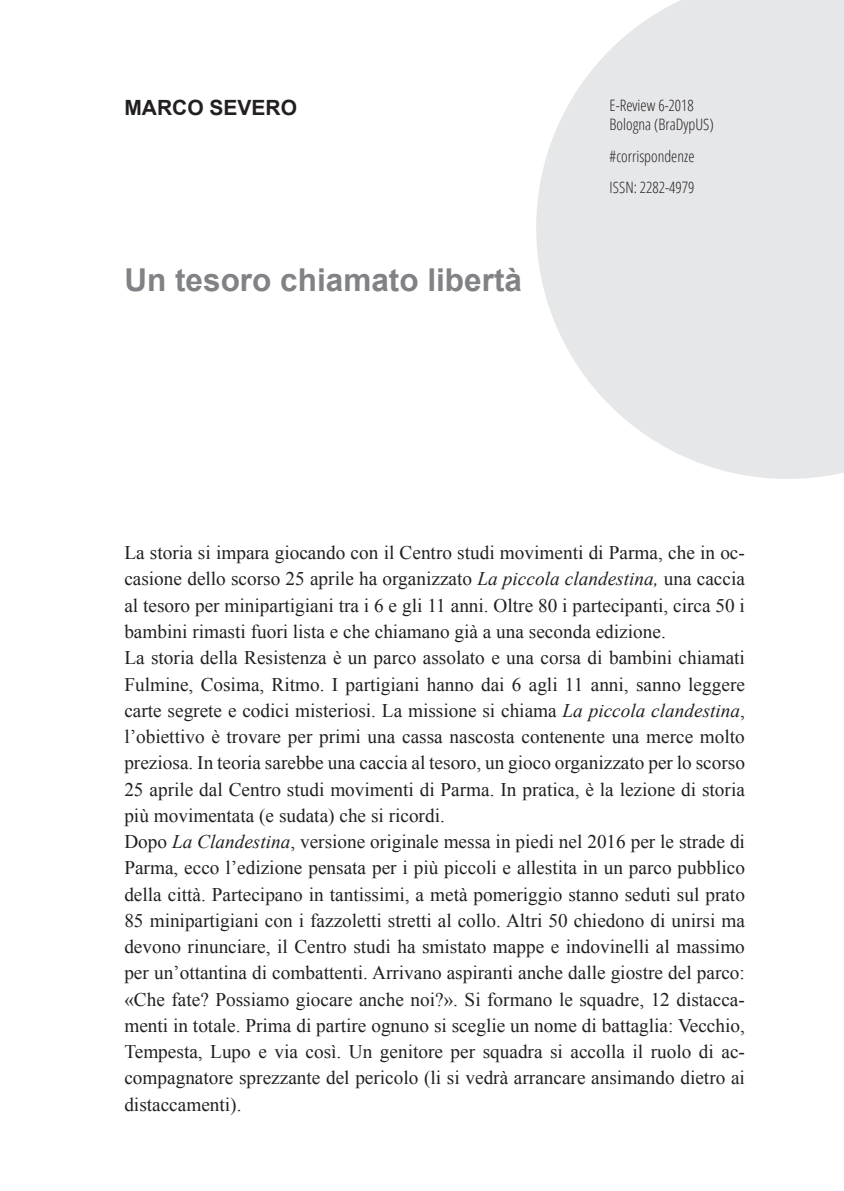
<style>
.page{position:relative;width:844px;height:1191px;background:#fff}
.page>*{position:absolute;margin:0;border:0;box-sizing:border-box;transform-origin:0 0}
.h1_-_Titolo{font:700 31.5px "Arial";color:#808285}
.Autore{font:700 21px "Arial";color:#231f20}
.Testo_articoli{font:19.25px/26.2px "Times New Roman";color:#231f20;text-align:justify}
.t1{font:300 condensed 15.75px/18.9px "Open Sans";color:#231f20}
.s1{font-style:italic}
</style>
<div class="page">
<svg style="left:536px;top:0;width:307px;height:479px;fill:#e6e7e9"></svg>
<p class="Autore" style="left:124px;top:93px;width:174px">Marco Severo</p>
<p class="h1_-_Titolo" style="left:124px;top:259px;width:399px">Un tesoro chiamato libertà</p>
<p class="t1" style="left:609px;top:96px;width:105px">E-Review 6-2018<br>Bologna (BraDypUS)</p>
<p class="t1" style="left:609px;top:140px;width:86px;line-height:31.5px">#corrispondenze<br>ISSN: 2282-4979</p>
<p class="Testo_articoli" style="left:124px;top:539px;width:622px">La storia si impara giocando con il Centro studi movimenti di Parma, che in oc&shy;casione dello scorso 25 aprile ha organizzato <span class="s1">La piccola clandestina,</span> una caccia al tesoro per minipartigiani tra i 6 e gli 11 anni. Oltre 80 i partecipanti, circa 50 i bambini rimasti fuori lista e che chiamano già a una seconda edizione.</p>
<p class="Testo_articoli" style="left:124px;top:644px;width:622px">La storia della Resistenza è un parco assolato e una corsa di bambini chiamati Fulmine, Cosima, Ritmo. I partigiani hanno dai 6 agli 11 anni, sanno leggere carte segrete e codici misteriosi. La missione si chiama <span class="s1">La piccola clandestina</span>, l’obiettivo è trovare per primi una cassa nascosta contenente una merce molto preziosa. In teoria sarebbe una caccia al tesoro, un gioco organizzato per lo scorso 25 aprile dal Centro studi movimenti di Parma. In pratica, è la lezione di storia più movimentata (e sudata) che si ricordi.</p>
<p class="Testo_articoli" style="left:124px;top:828px;width:622px">Dopo <span class="s1">La Clandestina</span>, versione originale messa in piedi nel 2016 per le strade di Parma, ecco l’edizione pensata per i più piccoli e allestita in un parco pubblico della città. Partecipano in tantissimi, a metà pomeriggio stanno seduti sul prato 85 minipartigiani con i fazzoletti stretti al collo. Altri 50 chiedono di unirsi ma devono rinunciare, il Centro studi ha smistato mappe e indovinelli al massimo per un’ottantina di combattenti. Arrivano aspiranti anche dalle giostre del parco: «Che fate? Possiamo giocare anche noi?». Si formano le squadre, 12 distacca&shy;menti in totale. Prima di partire ognuno si sceglie un nome di battaglia: Vecchio, Tempesta, Lupo e via così. Un genitore per squadra si accolla il ruolo di ac&shy;compagnatore sprezzante del pericolo (li si vedrà arrancare ansimando dietro ai distaccamenti).</p>
</div>
